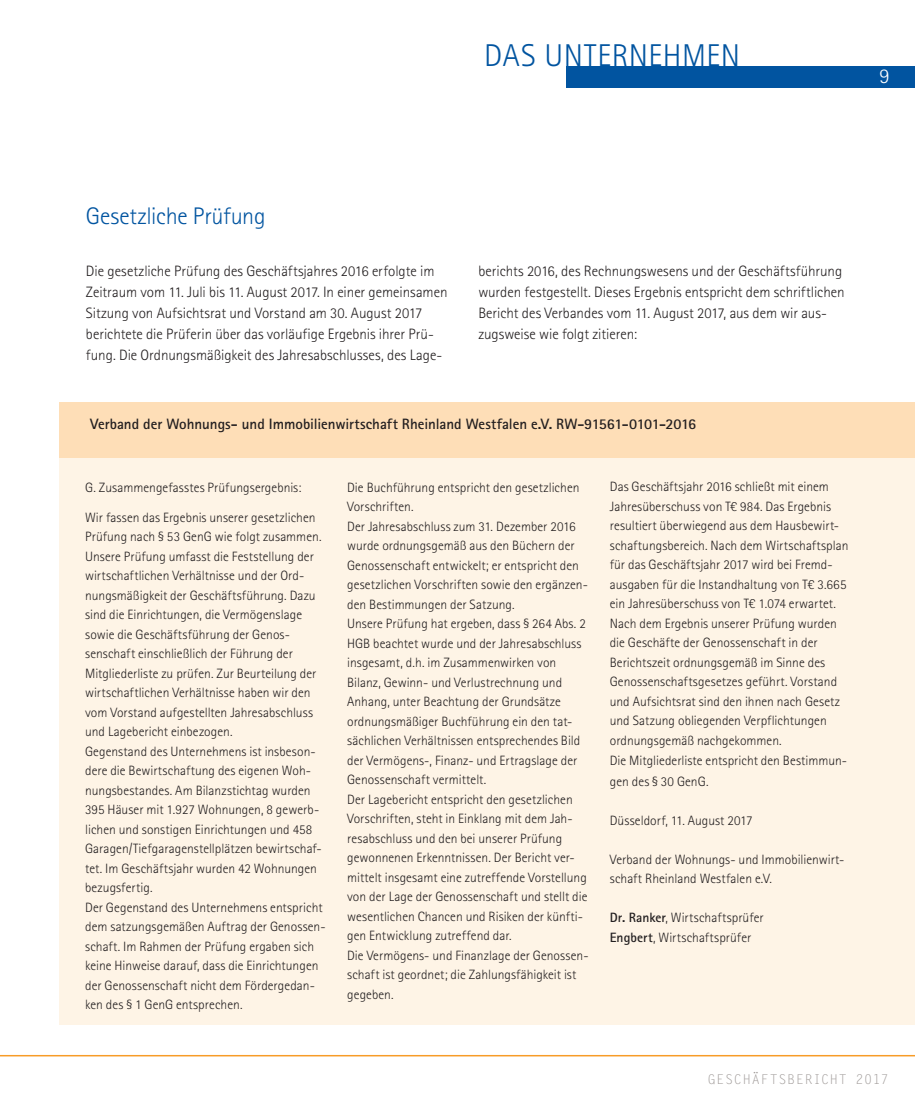
<style>
.page{position:relative;width:915px;height:1106px;background:#fff}
.page>*{position:absolute;margin:0;border:0;box-sizing:border-box;transform-origin:0 0}
.t1{font:300 31.5px "Rotis Sans Serif";letter-spacing:.015em;color:#0154a0}
.t2{font:300 24px "Rotis Sans Serif Std";letter-spacing:-.01em;color:#0154a0}
.t3{font:300 21px "Rotis Sans Serif";color:#fff}
.t4{font:300 15px/21px "Rotis Sans Serif Std";color:#231f20}
.t5{font:700 15px "Rotis Sans Serif Std";letter-spacing:-.005em;color:#231f20}
.t6{font:300 13.5px/19.5px "Rotis Sans Serif Std";letter-spacing:.005em;color:#231f20}
.t7{font:13.5px "Letter Gothic Std";letter-spacing:.045em;color:#9f9a98}
.s1{font-weight:700}
</style>
<div class="page">
<div style="left:566px;top:66px;width:348px;height:21px;background:#0154a0"></div>
<hr style="left:0;top:1054px;width:914px;height:2px;background:#f89c27">
<div style="left:60px;top:425px;width:854px;height:600px;background:#fef4e6"></div>
<div style="left:60px;top:402px;width:854px;height:55px;background:#fedeb7"></div>
<h1 class="t1" style="left:484px;top:37px;width:257px">DAS UNTERNEHMEN</h1>
<h3 class="t3" style="left:879px;top:64px;width:12px">9</h3>
<h2 class="t2" style="left:86px;top:202px;width:181px">Gesetzliche Prüfung</h2>
<p class="t4" style="left:86px;top:260px;width:363px">Die gesetzliche Prüfung des Geschäftsjahres 2016 erfolgte im Zeitraum vom 11. Juli bis 11. August 2017. In einer gemeinsamen Sitzung von Aufsichtsrat und Vorstand am 30. August 2017 berichtete die Prüferin über das vorläufige Ergebnis ihrer Prü&shy;fung. Die Ordnungsmäßigkeit des Jahresabschlusses, des Lage-</p>
<p class="t4" style="left:478px;top:260px;width:368px">berichts 2016, des Rechnungswesens und der Geschäftsführung wurden festgestellt. Dieses Ergebnis entspricht dem schriftlichen Bericht des Verbandes vom 11. August 2017, aus dem wir aus&shy;zugsweise wie folgt zitieren:</p>
<p class="t5" style="left:90px;top:415px;width:607px">Verband der Wohnungs- und Immobilienwirtschaft Rheinland Westfalen e.V. RW-91561-0101-2016</p>
<p class="t6" style="left:85px;top:477px;width:218px">G. Zusammengefasstes Prüfungsergebnis:</p>
<p class="t6" style="left:85px;top:507px;width:242px">Wir fassen das Ergebnis unserer gesetzlichen Prüfung nach § 53 GenG wie folgt zusammen.<br>Unsere Prüfung umfasst die Feststellung der wirtschaftlichen Verhältnisse und der Ord&shy;nungsmäßigkeit der Geschäftsführung. Dazu sind die Einrichtungen, die Vermögenslage sowie die Geschäftsführung der Genos&shy;senschaft einschließlich der Führung der Mitgliederliste zu prüfen. Zur Beurteilung der wirtschaftlichen Verhältnisse haben wir den vom Vorstand aufgestellten Jahresabschluss und Lagebericht einbezogen.<br>Gegenstand des Unternehmens ist insbeson&shy;dere die Bewirtschaftung des eigenen Woh&shy;nungsbestandes. Am Bilanzstichtag wurden 395 Häuser mit 1.927 Wohnungen, 8 gewerb&shy;lichen und sonstigen Einrichtungen und 458<br>Garagen/Tiefgaragenstellplätzen bewirtschaf&shy;tet. Im Geschäftsjahr wurden 42 Wohnungen bezugsfertig.<br>Der Gegenstand des Unternehmens entspricht dem satzungsgemäßen Auftrag der Genossen&shy;schaft. Im Rahmen der Prüfung ergaben sich keine Hinweise darauf, dass die Einrichtungen der Genossenschaft nicht dem Fördergedan&shy;ken des § 1 GenG entsprechen.</p>
<p class="t6" style="left:347px;top:477px;width:243px">Die Buchführung entspricht den gesetzlichen Vorschriften.<br>Der Jahresabschluss zum 31. Dezember 2016 wurde ordnungsgemäß aus den Büchern der Genossenschaft entwickelt; er entspricht den gesetzlichen Vorschriften sowie den ergänzen&shy;den Bestimmungen der Satzung.<br>Unsere Prüfung hat ergeben, dass § 264 Abs. 2<br>HGB beachtet wurde und der Jahresabschluss insgesamt, d.h. im Zusammenwirken von Bilanz, Gewinn- und Verlustrechnung und Anhang, unter Beachtung der Grundsätze ordnungsmäßiger Buchführung ein den tat&shy;sächlichen Verhältnissen entsprechendes Bild der Vermögens-, Finanz- und Ertragslage der Genossenschaft vermittelt.<br>Der Lagebericht entspricht den gesetzlichen Vorschriften, steht in Einklang mit dem Jah&shy;resabschluss und den bei unserer Prüfung gewonnenen Erkenntnissen. Der Bericht ver&shy;mittelt insgesamt eine zutreffende Vorstellung von der Lage der Genossenschaft und stellt die wesentlichen Chancen und Risiken der künfti&shy;gen Entwicklung zutreffend dar.<br>Die Vermögens- und Finanzlage der Genossen&shy;schaft ist geordnet; die Zahlungsfähigkeit ist gegeben.</p>
<p class="t6" style="left:609px;top:477px;width:240px">Das Geschäftsjahr 2016 schließt mit einem Jahresüberschuss von T€ 984. Das Ergebnis resultiert überwiegend aus dem Hausbewirt&shy;schaftungsbereich. Nach dem Wirtschaftsplan für das Geschäftsjahr 2017 wird bei Fremd&shy;ausgaben für die Instandhaltung von T€ 3.665 ein Jahresüberschuss von T€ 1.074 erwartet.<br>Nach dem Ergebnis unserer Prüfung wurden die Geschäfte der Genossenschaft in der Berichtszeit ordnungsgemäß im Sinne des Genossenschaftsgesetzes geführt. Vorstand und Aufsichtsrat sind den ihnen nach Gesetz und Satzung obliegenden Verpflichtungen ordnungsgemäß nachgekommen.<br>Die Mitgliederliste entspricht den Bestimmun-</p>
<p class="t6" style="left:609px;top:771px;width:100px">gen des § 30 GenG.</p>
<p class="t6" style="left:609px;top:810px;width:144px">Düsseldorf, 11. August 2017</p>
<p class="t6" style="left:609px;top:849px;width:236px">Verband der Wohnungs- und Immobilienwirt&shy;schaft Rheinland Westfalen e.V.</p>
<p class="t6" style="left:609px;top:907px;width:155px"><span class="s1">Dr. Ranker</span>, Wirtschaftsprüfer<br><span class="s1">Engbert</span>, Wirtschaftsprüfer</p>
<p class="t7" style="left:707px;top:1071px;width:183px">GESCHÄFTSBERICHT 2017</p>
</div>
